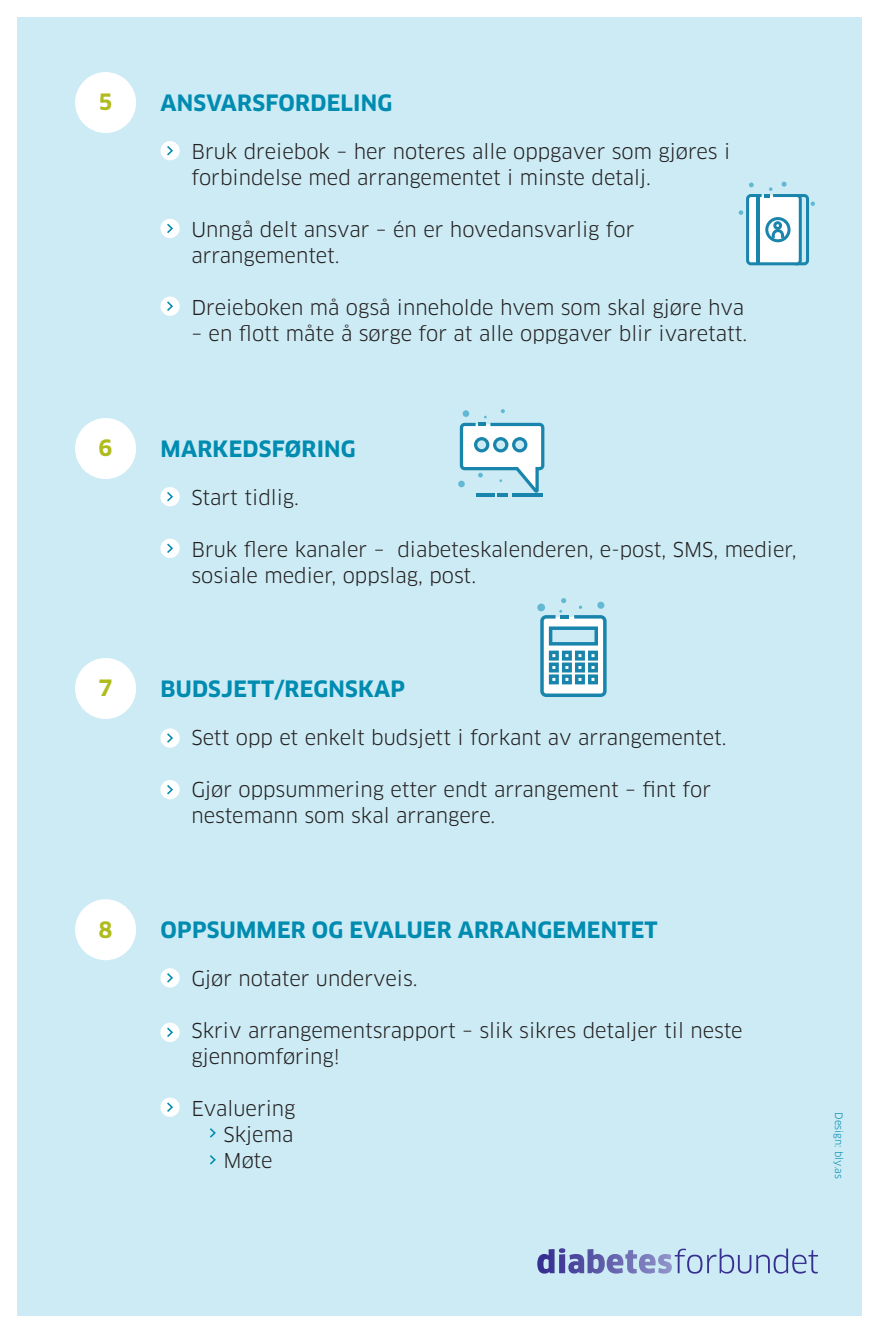
<style>
.page{position:relative;width:879px;height:1333px;background:#fff}
.page>*{position:absolute;margin:0;border:0;box-sizing:border-box;transform-origin:0 0}
.t1{font:700 22px "Clan OT";letter-spacing:.01em;color:#008bb0}
.t2{font:700 22px "Clan OT";color:#b0bb1d}
.t3{font:20px/26px "Clan OT";color:#231f20}
.t4{font:10px "Clan OT";color:#008bb0}
</style>
<div class="page">
<div style="left:17px;top:17px;width:845px;height:1298px;background:#ccebf4"></div>
<svg style="left:537px;top:1248px;width:281px;height:25px"></svg>
<svg style="left:738px;top:182px;width:77px;height:83px"></svg>
<svg style="left:210px;top:1128px;width:6px;height:9px"></svg>
<svg style="left:210px;top:1155px;width:6px;height:9px"></svg>
<div style="left:160px;top:141px;width:20px;height:19px;background:#fff;border-radius:50%"></div>
<svg style="left:167px;top:146px;width:6px;height:9px"></svg>
<div style="left:160px;top:487px;width:20px;height:19px;background:#fff;border-radius:50%"></div>
<svg style="left:167px;top:492px;width:6px;height:9px"></svg>
<div style="left:160px;top:728px;width:20px;height:19px;background:#fff;border-radius:50%"></div>
<svg style="left:167px;top:733px;width:6px;height:9px"></svg>
<div style="left:160px;top:968px;width:20px;height:19px;background:#fff;border-radius:50%"></div>
<svg style="left:167px;top:973px;width:6px;height:9px"></svg>
<div style="left:160px;top:219px;width:20px;height:19px;background:#fff;border-radius:50%"></div>
<svg style="left:167px;top:224px;width:6px;height:9px"></svg>
<div style="left:160px;top:538px;width:20px;height:20px;background:#fff;border-radius:50%"></div>
<svg style="left:167px;top:543px;width:6px;height:10px"></svg>
<div style="left:160px;top:780px;width:20px;height:19px;background:#fff;border-radius:50%"></div>
<svg style="left:167px;top:785px;width:6px;height:9px"></svg>
<div style="left:160px;top:1022px;width:20px;height:19px;background:#fff;border-radius:50%"></div>
<svg style="left:167px;top:1027px;width:6px;height:10px"></svg>
<div style="left:160px;top:1097px;width:20px;height:19px;background:#fff;border-radius:50%"></div>
<svg style="left:167px;top:1102px;width:6px;height:9px"></svg>
<div style="left:160px;top:296px;width:20px;height:20px;background:#fff;border-radius:50%"></div>
<svg style="left:167px;top:301px;width:6px;height:10px"></svg>
<div style="left:75px;top:72px;width:61px;height:61px;background:#fff;border-radius:50%"></div>
<div style="left:75px;top:418px;width:61px;height:61px;background:#fff;border-radius:50%"></div>
<div style="left:75px;top:658px;width:61px;height:61px;background:#fff;border-radius:50%"></div>
<div style="left:75px;top:899px;width:61px;height:61px;background:#fff;border-radius:50%"></div>
<svg style="left:460px;top:409px;width:84px;height:87px"></svg>
<hr style="left:476px;top:493px;width:18px;height:3px;background:#1a85ac">
<div style="left:537px;top:603px;width:8px;height:8px;background:#63b8d3;border-radius:50%"></div>
<svg style="left:540px;top:598px;width:66px;height:99px"></svg>
<p class="t2" style="left:99px;top:89px;width:16px">5</p>
<p class="t1" style="left:161px;top:90px;width:233px">ANSVARSFORDELING</p>
<p class="t3" style="left:191px;top:138px;width:540px">Bruk dreiebok – her noteres alle oppgaver som gjøres i forbindelse med arrangementet i minste detalj.</p>
<p class="t3" style="left:191px;top:216px;width:445px">Unngå delt ansvar – én er hovedansvarlig for arrangementet.</p>
<p class="t3" style="left:191px;top:294px;width:554px">Dreieboken må også inneholde hvem som skal gjøre hva</p>
<p class="t3" style="left:191px;top:320px;width:557px">– en flott måte å sørge for at alle oppgaver blir ivaretatt.</p>
<p class="t2" style="left:99px;top:435px;width:16px">6</p>
<p class="t1" style="left:161px;top:436px;width:197px">MARKEDSFØRING</p>
<p class="t3" style="left:191px;top:484px;width:109px">Start tidlig.</p>
<p class="t3" style="left:191px;top:536px;width:606px">Bruk flere kanaler – diabeteskalenderen, e-post, SMS, medier, sosiale medier, oppslag, post.</p>
<p class="t2" style="left:99px;top:675px;width:16px">7</p>
<p class="t1" style="left:161px;top:676px;width:246px">BUDSJETT/REGNSKAP</p>
<p class="t3" style="left:191px;top:724px;width:537px">Sett opp et enkelt budsjett i forkant av arrangementet.</p>
<p class="t3" style="left:191px;top:776px;width:521px">Gjør oppsummering etter endt arrangement – fint for nestemann som skal arrangere.</p>
<p class="t2" style="left:99px;top:916px;width:16px">8</p>
<p class="t1" style="left:161px;top:917px;width:499px">OPPSUMMER OG EVALUER ARRANGEMENTET</p>
<p class="t3" style="left:191px;top:965px;width:228px">Gjør notater underveis.</p>
<p class="t3" style="left:191px;top:1017px;width:553px">Skriv arrangementsrapport – slik sikres detaljer til neste gjennomføring!</p>
<p class="t3" style="left:223px;top:1095px;width:74px;text-align:justify;text-indent:-32px">Evaluering Skjema Møte</p>
<p class="t4" style="left:845px;top:1112px;width:68px;rotate:90deg">Design: bly.as</p>
</div>
